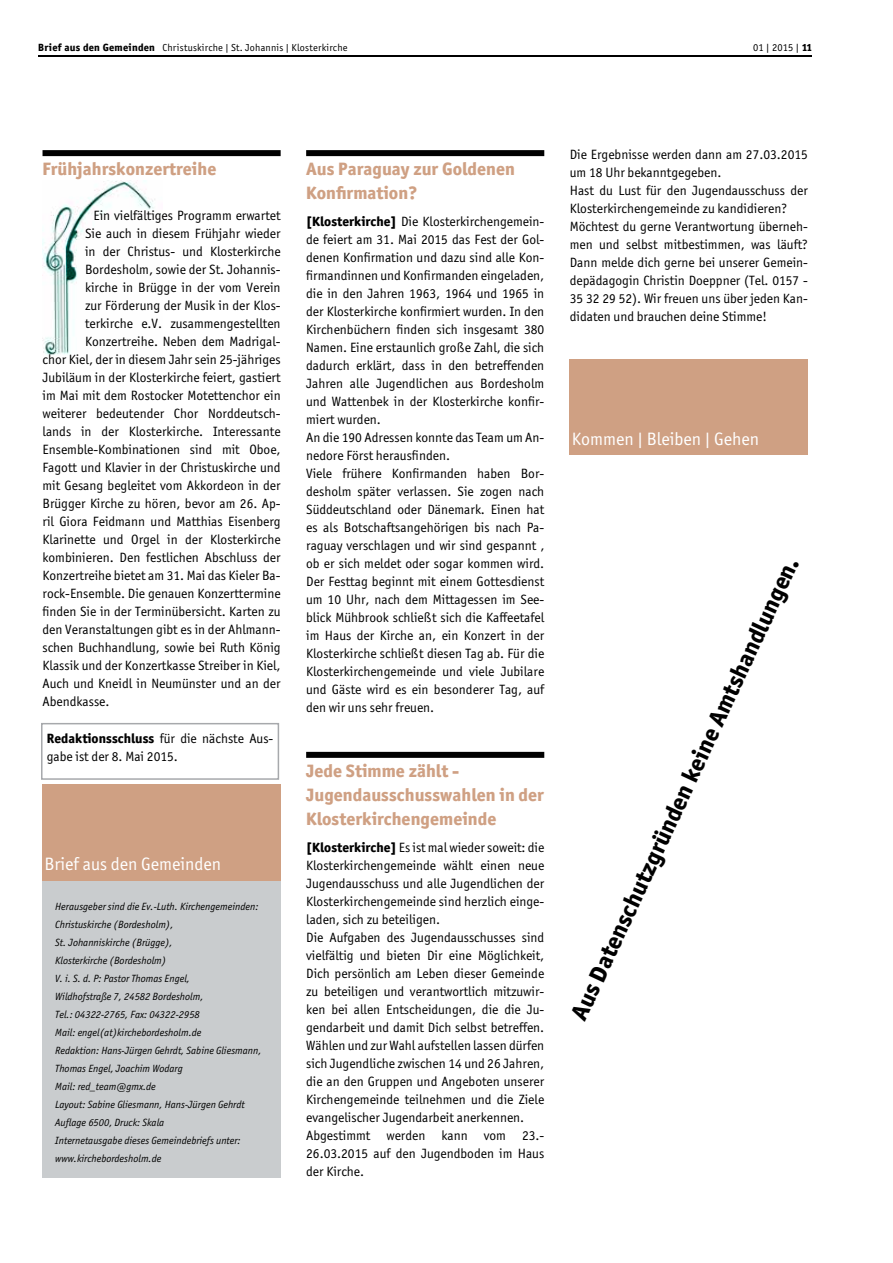
<style>
.page{position:relative;width:893px;height:1263px;background:#fff}
.page>*{position:absolute;margin:0;border:0;box-sizing:border-box;transform-origin:0 0}
.t1{font:800 24px "Officina San ITC";color:#000}
.t2{font:800 18px/24px "Officina San ITC";color:#cfa083}
.t3{font:18px "Officina San ITC";color:#fff}
.t4{font:13.5px/18px "Officina San ITC";color:#000}
.t5{font:italic 10.5px/18px "Officina San ITC";color:#000}
.t6{font:10.5px "Officina San ITC";letter-spacing:.005em;color:#000}
.t7{font:10.2px "Officina San ITC";letter-spacing:.02em;color:#000}
.s1{font-weight:800;font-size:10.5px}
.s2{font-weight:800}
</style>
<div class="page">
<img style="left:43px;top:181px;width:112px;height:174px">
<div style="left:43px;top:150px;width:238px;height:6px;background:#000"></div>
<div style="left:306px;top:150px;width:238px;height:6px;background:#000"></div>
<div style="left:306px;top:752px;width:238px;height:6px;background:#000"></div>
<svg style="left:41px;top:723px;width:239px;height:57px"></svg>
<hr style="left:38px;top:55px;width:774px;height:2px;background:#000">
<div style="left:43px;top:785px;width:238px;height:392px;background:#c9ccce"></div>
<div style="left:43px;top:784px;width:238px;height:96px;background:#cfa083"></div>
<div style="left:570px;top:359px;width:238px;height:96px;background:#cfa083"></div>
<p class="t7" style="left:38px;top:41px;width:311px"><span class="s1">Brief aus den Gemeinden</span> Christuskirche | St. Johannis | Klosterkirche</p>
<p class="t6" style="left:753px;top:41px;width:61px">01 | 2015 | <span class="s2">11</span></p>
<h2 class="t2" style="left:43px;top:157px;width:175px">Frühjahrskonzertreihe</h2>
<p class="t4" style="left:94px;top:207px;width:189px">Ein vielfältiges Programm erwartet</p>
<p class="t4" style="left:85px;top:225px;width:197px">Sie auch in diesem Frühjahr wieder</p>
<p class="t4" style="left:85px;top:243px;width:197px">in der Christus- und Klosterkirche</p>
<p class="t4" style="left:85px;top:261px;width:197px">Bordesholm, sowie der St. Johannis-</p>
<p class="t4" style="left:85px;top:279px;width:197px">kirche in Brügge in der vom Verein</p>
<p class="t4" style="left:85px;top:297px;width:197px">zur Förderung der Musik in der Klos-</p>
<p class="t4" style="left:85px;top:315px;width:197px">terkirche e.V. zusammengestellten</p>
<p class="t4" style="left:85px;top:333px;width:197px">Konzertreihe. Neben dem Madrigal-</p>
<p class="t4" style="left:43px;top:350px;width:240px">chor Kiel, der in diesem Jahr sein 25-jähriges</p>
<p class="t4" style="left:43px;top:368px;width:240px">Jubiläum in der Klosterkirche feiert, gastiert</p>
<p class="t4" style="left:43px;top:386px;width:240px">im Mai mit dem Rostocker Motettenchor ein</p>
<p class="t4" style="left:43px;top:404px;width:240px">weiterer bedeutender Chor Norddeutsch-</p>
<p class="t4" style="left:43px;top:422px;width:240px">lands in der Klosterkirche. Interessante</p>
<p class="t4" style="left:43px;top:440px;width:240px">Ensemble-Kombinationen sind mit Oboe,</p>
<p class="t4" style="left:43px;top:458px;width:240px">Fagott und Klavier in der Christuskirche und</p>
<p class="t4" style="left:43px;top:476px;width:240px">mit Gesang begleitet vom Akkordeon in der</p>
<p class="t4" style="left:43px;top:494px;width:240px">Brügger Kirche zu hören, bevor am 26. Ap-</p>
<p class="t4" style="left:43px;top:512px;width:240px">ril Giora Feidmann und Matthias Eisenberg</p>
<p class="t4" style="left:43px;top:530px;width:240px">Klarinette und Orgel in der Klosterkirche</p>
<p class="t4" style="left:43px;top:548px;width:240px">kombinieren. Den festlichen Abschluss der</p>
<p class="t4" style="left:43px;top:566px;width:240px">Konzertreihe bietet am 31. Mai das Kieler Ba-</p>
<p class="t4" style="left:43px;top:584px;width:240px">rock-Ensemble. Die genauen Konzerttermine</p>
<p class="t4" style="left:43px;top:602px;width:240px">finden Sie in der Terminübersicht. Karten zu</p>
<p class="t4" style="left:43px;top:620px;width:240px">den Veranstaltungen gibt es in der Ahlmann-</p>
<p class="t4" style="left:43px;top:638px;width:240px">schen Buchhandlung, sowie bei Ruth König</p>
<p class="t4" style="left:43px;top:656px;width:240px">Klassik und der Konzertkasse Streiber in Kiel,</p>
<p class="t4" style="left:43px;top:674px;width:240px">Auch und Kneidl in Neumünster und an der</p>
<p class="t4" style="left:43px;top:692px;width:69px">Abendkasse.</p>
<p class="t4" style="left:47px;top:729px;width:228px"><span class="s2">Redaktionsschluss</span> für die nächste Aus&shy;gabe ist der 8. Mai 2015.</p>
<h2 class="t3" style="left:45px;top:853px;width:178px">Brief aus den Gemeinden</h2>
<p class="t5" style="left:55px;top:897px;width:208px">Herausgeber sind die Ev.-Luth. Kirchengemeinden:<br>Christuskirche (Bordesholm),<br>St. Johanniskirche (Brügge),<br>Klosterkirche (Bordesholm)<br>V. i. S. d. P: Pastor Thomas Engel,<br>Wildhofstraße 7, 24582 Bordesholm,<br>Tel.: 04322-2765, Fax: 04322-2958<br>Mail: engel(at)kirchebordesholm.de<br>Redaktion: Hans-Jürgen Gehrdt, Sabine Gliesmann, Thomas Engel, Joachim Wodarg<br>Mail: red_team@gmx.de<br>Layout: Sabine Gliesmann, Hans-Jürgen Gehrdt Auflage 6500, Druck: Skala<br>Internetausgabe dieses Gemeindebriefs unter: www.kirchebordesholm.de</p>
<h2 class="t2" style="left:306px;top:157px;width:210px">Aus Paraguay zur Goldenen<br>Konfirmation?</h2>
<p class="t4" style="left:306px;top:213px;width:240px"><span class="s2">[Klosterkirche]</span> Die Klosterkirchengemein&shy;de feiert am 31. Mai 2015 das Fest der Gol&shy;denen Konfirmation und dazu sind alle Kon&shy;firmandinnen und Konfirmanden eingeladen, die in den Jahren 1963, 1964 und 1965 in der Klosterkirche konfirmiert wurden. In den Kirchenbüchern finden sich insgesamt 380<br>Namen. Eine erstaunlich große Zahl, die sich dadurch erklärt, dass in den betreffenden Jahren alle Jugendlichen aus Bordesholm und Wattenbek in der Klosterkirche konfir&shy;miert wurden.<br>An die 190 Adressen konnte das Team um An&shy;nedore Först herausfinden.<br>Viele frühere Konfirmanden haben Bor&shy;desholm später verlassen. Sie zogen nach Süddeutschland oder Dänemark. Einen hat es als Botschaftsangehörigen bis nach Pa&shy;raguay verschlagen und wir sind gespannt , ob er sich meldet oder sogar kommen wird.<br>Der Festtag beginnt mit einem Gottesdienst um 10 Uhr, nach dem Mittagessen im See&shy;blick Mühbrook schließt sich die Kaffeetafel im Haus der Kirche an, ein Konzert in der Klosterkirche schließt diesen Tag ab. Für die Klosterkirchengemeinde und viele Jubilare und Gäste wird es ein besonderer Tag, auf den wir uns sehr freuen.</p>
<h2 class="t2" style="left:306px;top:758px;width:239px">Jede Stimme zählt -<br>Jugendausschusswahlen in der<br>Klosterkirchengemeinde</h2>
<p class="t4" style="left:306px;top:838px;width:240px"><span class="s2">[Klosterkirche]</span> Es ist mal wieder soweit: die Klosterkirchengemeinde wählt einen neue Jugendausschuss und alle Jugendlichen der Klosterkirchengemeinde sind herzlich einge&shy;laden, sich zu beteiligen.<br>Die Aufgaben des Jugendausschusses sind vielfältig und bieten Dir eine Möglichkeit, Dich persönlich am Leben dieser Gemeinde zu beteiligen und verantwortlich mitzuwir&shy;ken bei allen Entscheidungen, die die Ju&shy;gendarbeit und damit Dich selbst betreffen.<br>Wählen und zur Wahl aufstellen lassen dürfen sich Jugendliche zwischen 14 und 26 Jahren, die an den Gruppen und Angeboten unserer Kirchengemeinde teilnehmen und die Ziele evangelischer Jugendarbeit anerkennen.<br>Abgestimmt werden kann vom 23.- 26.03.2015 auf den Jugendboden im Haus der Kirche.</p>
<p class="t4" style="left:570px;top:146px;width:240px">Die Ergebnisse werden dann am 27.03.2015 um 18 Uhr bekanntgegeben.<br>Hast du Lust für den Jugendausschuss der Klosterkirchengemeinde zu kandidieren?<br>Möchtest du gerne Verantwortung überneh&shy;men und selbst mitbestimmen, was läuft?<br>Dann melde dich gerne bei unserer Gemein&shy;depädagogin Christin Doeppner (Tel. 0157 - 35 32 29 52). Wir freuen uns über jeden Kan&shy;didaten und brauchen deine Stimme!</p>
<h2 class="t3" style="left:572px;top:429px;width:189px">Kommen | Bleiben | Gehen</h2>
<h1 class="t1" style="left:564px;top:1012px;width:509px;rotate:-65deg">Aus Datenschutzgründen keine Amtshandlungen.</h1>
</div>
